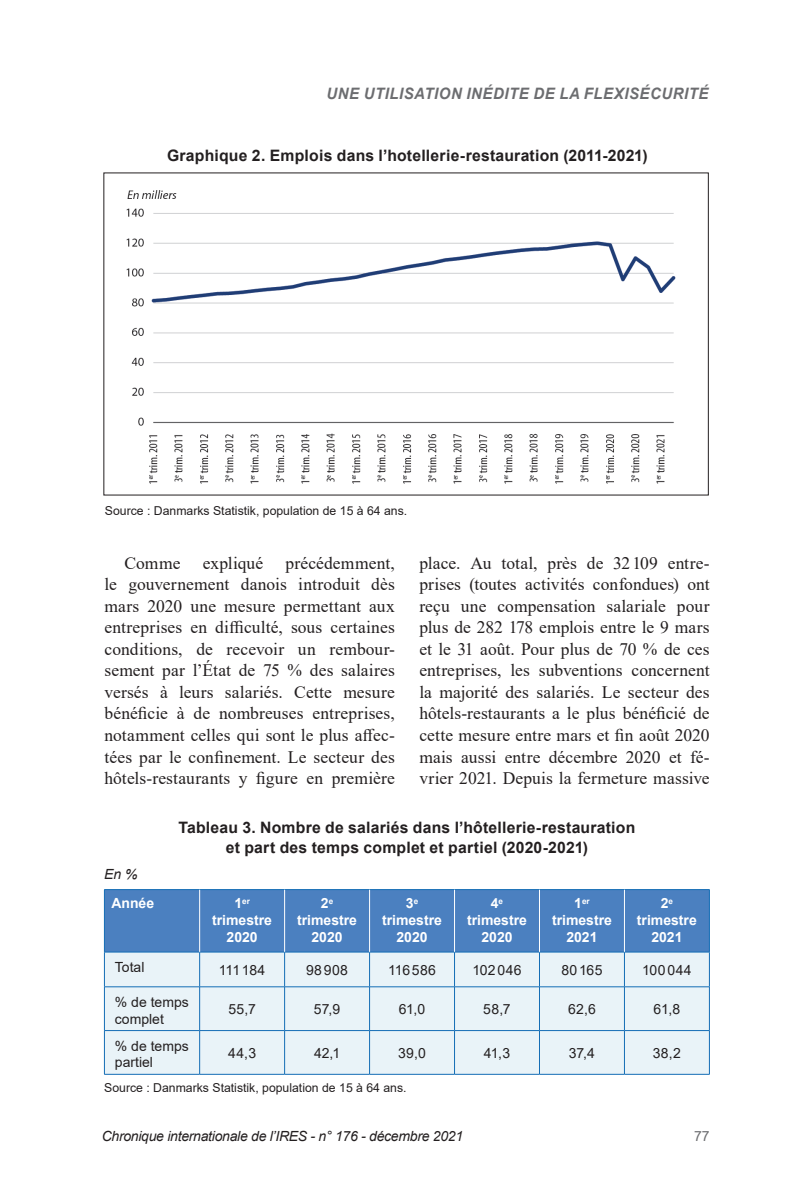
<style>
.page{position:relative;width:794px;height:1191px;background:#fff}
.page>*{position:absolute;margin:0;border:0;box-sizing:border-box;transform-origin:0 0}
.t1{font:17.5px/21.5px "Times New Roman";letter-spacing:.005em;color:#231f20;text-align:justify}
.NO_IMAGE{font:700 15.75px/20.1px "Arial";letter-spacing:.015em;color:#231f20;text-align:center}
.t2{font:italic 700 15.75px "Arial";letter-spacing:.035em;color:#6c6d70;scale:.95 1}
.Tab_1er_ligne_8{font:700 14px/16.6px "Arial";color:#fff;text-align:center}
.Tab_centre_8{font:14px "Arial";letter-spacing:.025em;color:#231f20}
.TAB_GAUCHE_ITAL_8{font:italic 14px "Arial";letter-spacing:-.02em;color:#231f20}
.Tab_gauche_8{font:14px/16.6px "Arial";color:#231f20}
.t3{font:14px "Arial";color:#6c6d70}
.SOURCES{font:12.25px "Arial";color:#231f20}
.Tab_1er_ligne_8-2{font:700 8.05px "Arial";color:#fff}
.s1{font-size:14px}
</style>
<div class="page">
<img style="left:126px;top:190px;width:550px;height:294px">
<div style="left:105px;top:890px;width:604px;height:61px;background:#4b80c0"></div>
<div style="left:105px;top:952px;width:604px;height:122px;background:#e9f3f8"></div>
<hr style="left:284px;top:952px;width:1px;height:34px;background:#146db5">
<hr style="left:369px;top:952px;width:1px;height:34px;background:#146db5">
<hr style="left:454px;top:952px;width:1px;height:34px;background:#146db5">
<hr style="left:539px;top:952px;width:1px;height:34px;background:#146db5">
<hr style="left:624px;top:952px;width:1px;height:34px;background:#146db5">
<hr style="left:104px;top:986px;width:96px;height:1px;background:#146db5">
<hr style="left:200px;top:986px;width:85px;height:1px;background:#146db5">
<hr style="left:285px;top:986px;width:84px;height:1px;background:#146db5">
<hr style="left:284px;top:987px;width:1px;height:43px;background:#146db5">
<hr style="left:369px;top:986px;width:85px;height:1px;background:#146db5">
<hr style="left:369px;top:987px;width:1px;height:43px;background:#146db5">
<hr style="left:454px;top:986px;width:85px;height:1px;background:#146db5">
<hr style="left:454px;top:987px;width:1px;height:43px;background:#146db5">
<hr style="left:539px;top:986px;width:85px;height:1px;background:#146db5">
<hr style="left:539px;top:987px;width:1px;height:43px;background:#146db5">
<hr style="left:624px;top:986px;width:85px;height:1px;background:#146db5">
<hr style="left:624px;top:987px;width:1px;height:43px;background:#146db5">
<hr style="left:104px;top:1030px;width:96px;height:1px;background:#146db5">
<hr style="left:200px;top:1030px;width:85px;height:1px;background:#146db5">
<hr style="left:285px;top:1030px;width:84px;height:1px;background:#146db5">
<hr style="left:284px;top:1030px;width:1px;height:44px;background:#146db5">
<hr style="left:369px;top:1030px;width:85px;height:1px;background:#146db5">
<hr style="left:369px;top:1030px;width:1px;height:44px;background:#146db5">
<hr style="left:454px;top:1030px;width:85px;height:1px;background:#146db5">
<hr style="left:454px;top:1030px;width:1px;height:44px;background:#146db5">
<hr style="left:539px;top:1030px;width:85px;height:1px;background:#146db5">
<hr style="left:539px;top:1030px;width:1px;height:44px;background:#146db5">
<hr style="left:624px;top:1030px;width:85px;height:1px;background:#146db5">
<hr style="left:624px;top:1030px;width:1px;height:44px;background:#146db5">
<hr style="left:104px;top:952px;width:1px;height:34px;background:#146db5">
<hr style="left:104px;top:987px;width:1px;height:43px;background:#146db5">
<hr style="left:104px;top:1030px;width:1px;height:44px;background:#146db5">
<hr style="left:104px;top:1074px;width:96px;height:1px;background:#146db5">
<hr style="left:199px;top:952px;width:1px;height:34px;background:#146db5">
<hr style="left:709px;top:952px;width:1px;height:34px;background:#146db5">
<hr style="left:199px;top:987px;width:1px;height:43px;background:#146db5">
<hr style="left:709px;top:987px;width:1px;height:43px;background:#146db5">
<hr style="left:199px;top:1030px;width:1px;height:44px;background:#146db5">
<hr style="left:709px;top:1030px;width:1px;height:44px;background:#146db5">
<hr style="left:200px;top:1074px;width:85px;height:1px;background:#146db5">
<hr style="left:285px;top:1074px;width:84px;height:1px;background:#146db5">
<hr style="left:369px;top:1074px;width:85px;height:1px;background:#146db5">
<hr style="left:454px;top:1074px;width:85px;height:1px;background:#146db5">
<hr style="left:539px;top:1074px;width:85px;height:1px;background:#146db5">
<hr style="left:624px;top:1074px;width:85px;height:1px;background:#146db5">
<hr style="left:104px;top:889px;width:96px;height:1px;background:#146db5">
<hr style="left:104px;top:889px;width:1px;height:63px;background:#146db5">
<hr style="left:200px;top:889px;width:85px;height:1px;background:#146db5">
<hr style="left:285px;top:889px;width:84px;height:1px;background:#146db5">
<hr style="left:369px;top:889px;width:85px;height:1px;background:#146db5">
<hr style="left:454px;top:889px;width:85px;height:1px;background:#146db5">
<hr style="left:539px;top:889px;width:85px;height:1px;background:#146db5">
<hr style="left:624px;top:889px;width:85px;height:1px;background:#146db5">
<hr style="left:709px;top:889px;width:1px;height:63px;background:#146db5">
<hr style="left:104px;top:951px;width:96px;height:1px;background:#146db5">
<hr style="left:200px;top:951px;width:85px;height:1px;background:#146db5">
<hr style="left:285px;top:951px;width:84px;height:1px;background:#146db5">
<hr style="left:369px;top:951px;width:85px;height:1px;background:#146db5">
<hr style="left:454px;top:951px;width:85px;height:1px;background:#146db5">
<hr style="left:539px;top:951px;width:85px;height:1px;background:#146db5">
<hr style="left:624px;top:951px;width:85px;height:1px;background:#146db5">
<hr style="left:199px;top:889px;width:1px;height:63px;background:#fff">
<hr style="left:284px;top:889px;width:1px;height:63px;background:#fff">
<hr style="left:369px;top:889px;width:1px;height:63px;background:#fff">
<hr style="left:454px;top:889px;width:1px;height:63px;background:#fff">
<hr style="left:539px;top:889px;width:1px;height:63px;background:#fff">
<hr style="left:624px;top:889px;width:1px;height:63px;background:#fff">
<p class="t2" style="left:326px;top:83px;width:403px">UNE UTILISATION INÉDITE DE LA FLEXISÉCURITÉ</p>
<p class="NO_IMAGE" style="left:167px;top:146px;width:482px">Graphique 2. Emplois dans l’hotellerie-restauration (2011-2021)</p>
<p class="SOURCES" style="left:105px;top:502px;width:304px">Source : Danmarks Statistik, population de 15 à 64 ans.</p>
<p class="t1" style="left:105px;top:551px;width:292px;text-indent:181px">précédemment, le gouvernement danois introduit dès mars 2020 une mesure permettant aux entreprises en difficulté, sous certaines conditions, de recevoir un rembour&shy;sement par l’État de 75 % des salaires versés à leurs salariés. Cette mesure bénéficie à de nombreuses entreprises, notamment celles qui sont le plus affec&shy;tées par le confinement. Le secteur des hôtels-restaurants y figure en première</p>
<p class="t1" style="left:419px;top:551px;width:292px">place. Au total, près de 32109 entre&shy;prises (toutes activités confondues) ont reçu une compensation salariale pour plus de 282 178 emplois entre le 9 mars et le 31 août. Pour plus de 70 % de ces entreprises, les subventions concernent la majorité des salariés. Le secteur des hôtels-restaurants a le plus bénéficié de cette mesure entre mars et fin août 2020 mais aussi entre décembre 2020 et fé&shy;vrier 2021. Depuis la fermeture massive</p>
<p class="t1" style="left:124px;top:551px;width:58px">Comme</p>
<p class="t1" style="left:203px;top:551px;width:62px">expliqué</p>
<p class="NO_IMAGE" style="left:178px;top:817px;width:458px">Tableau 3. Nombre de salariés dans l’hôtellerie-restauration et part des temps complet et partiel (2020-2021)</p>
<p class="TAB_GAUCHE_ITAL_8" style="left:104px;top:865px;width:35px">En %</p>
<p class="Tab_1er_ligne_8" style="left:111px;top:895px;width:44px">Année</p>
<p class="Tab_1er_ligne_8-2" style="left:234px;top:895px;width:17px"><span class="s1">1</span>er</p>
<p class="Tab_1er_ligne_8" style="left:212px;top:911px;width:61px">trimestre<br>2020</p>
<p class="Tab_1er_ligne_8" style="left:297px;top:895px;width:61px">2<sup>e </sup>trimestre<br>2020</p>
<p class="Tab_1er_ligne_8" style="left:382px;top:895px;width:61px">3<sup>e </sup>trimestre<br>2020</p>
<p class="Tab_1er_ligne_8" style="left:467px;top:895px;width:61px">4<sup>e </sup>trimestre<br>2020</p>
<p class="Tab_1er_ligne_8-2" style="left:574px;top:895px;width:17px"><span class="s1">1</span>er</p>
<p class="Tab_1er_ligne_8" style="left:552px;top:911px;width:61px">trimestre<br>2021</p>
<p class="Tab_1er_ligne_8" style="left:637px;top:895px;width:61px">2<sup>e </sup>trimestre<br>2021</p>
<p class="Tab_gauche_8" style="left:115px;top:959px;width:31px">Total</p>
<p class="Tab_centre_8" style="left:219px;top:960px;width:48px">111184</p>
<p class="Tab_centre_8" style="left:306px;top:960px;width:43px">98908</p>
<p class="Tab_centre_8" style="left:388px;top:960px;width:49px">116586</p>
<p class="Tab_centre_8" style="left:472px;top:960px;width:51px">102046</p>
<p class="Tab_centre_8" style="left:561px;top:960px;width:43px">80165</p>
<p class="Tab_centre_8" style="left:642px;top:960px;width:51px">100044</p>
<p class="Tab_gauche_8" style="left:115px;top:993px;width:75px">% de temps complet</p>
<p class="Tab_centre_8" style="left:228px;top:999px;width:29px">55,7</p>
<p class="Tab_centre_8" style="left:314px;top:999px;width:28px">57,9</p>
<p class="Tab_centre_8" style="left:399px;top:999px;width:28px">61,0</p>
<p class="Tab_centre_8" style="left:483px;top:999px;width:29px">58,7</p>
<p class="Tab_centre_8" style="left:568px;top:999px;width:29px">62,6</p>
<p class="Tab_centre_8" style="left:653px;top:999px;width:28px">61,8</p>
<p class="Tab_gauche_8" style="left:115px;top:1037px;width:75px">% de temps partiel</p>
<p class="Tab_centre_8" style="left:228px;top:1043px;width:29px">44,3</p>
<p class="Tab_centre_8" style="left:314px;top:1043px;width:28px">42,1</p>
<p class="Tab_centre_8" style="left:398px;top:1043px;width:29px">39,0</p>
<p class="Tab_centre_8" style="left:484px;top:1043px;width:28px">41,3</p>
<p class="Tab_centre_8" style="left:569px;top:1043px;width:28px">37,4</p>
<p class="Tab_centre_8" style="left:653px;top:1043px;width:30px">38,2</p>
<p class="SOURCES" style="left:104px;top:1079px;width:304px">Source : Danmarks Statistik, population de 15 à 64 ans.</p>
<p class="TAB_GAUCHE_ITAL_8" style="left:102px;top:1127px;width:363px">Chronique internationale de l’IRES - n° 176 - décembre 2021</p>
<p class="t3" style="left:694px;top:1126px;width:17px">77</p>
</div>
